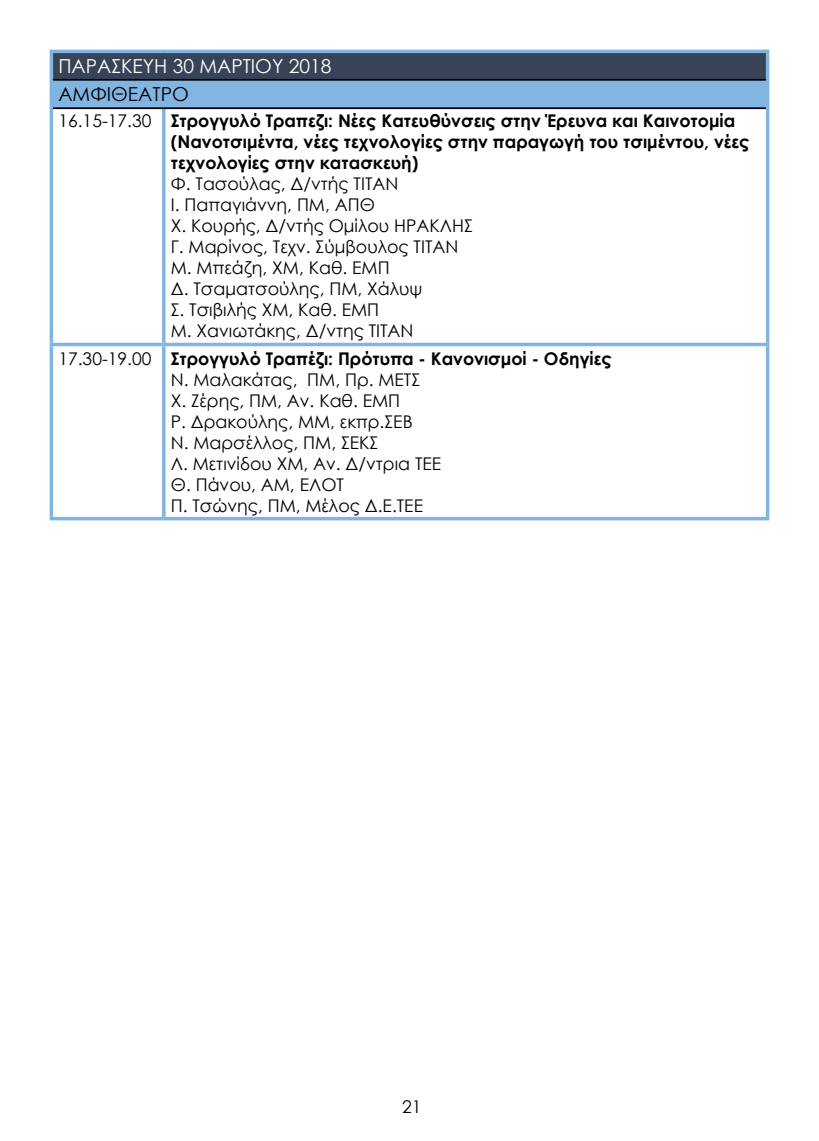
<style>
.page{position:relative;width:819px;height:1141px;background:#fff}
.page>*{position:absolute;margin:0;border:0;box-sizing:border-box;transform-origin:0 0}
.t1{font:19.25px "Century Gothic";color:#fff}
.t2{font:19.25px "Century Gothic";color:#000}
.t3{font:17.5px/21px "Century Gothic";color:#000}
.t4{font:700 17.5px/21px "Century Gothic";color:#000}
.s1{font-weight:400}
.s2{font-weight:700}
</style>
<div class="page">
<div style="left:51px;top:51px;width:716px;height:29px;background:#374457"></div>
<div style="left:51px;top:80px;width:716px;height:28px;background:#82b4e1"></div>
<hr style="left:50px;top:50px;width:114px;height:3px;background:#82b4e1">
<hr style="left:50px;top:53px;width:3px;height:27px;background:#82b4e1">
<hr style="left:164px;top:50px;width:605px;height:3px;background:#82b4e1">
<svg style="left:765px;top:53px;width:4px;height:27px"></svg>
<hr style="left:50px;top:80px;width:3px;height:28px;background:#82b4e1">
<hr style="left:765px;top:80px;width:4px;height:28px;background:#82b4e1">
<hr style="left:50px;top:108px;width:3px;height:235px;background:#82b4e1">
<hr style="left:162px;top:109px;width:3px;height:234px;background:#82b4e1">
<svg style="left:765px;top:108px;width:4px;height:235px"></svg>
<hr style="left:50px;top:343px;width:114px;height:3px;background:#82b4e1">
<hr style="left:50px;top:346px;width:3px;height:171px;background:#82b4e1">
<hr style="left:164px;top:343px;width:605px;height:3px;background:#82b4e1">
<hr style="left:162px;top:346px;width:3px;height:171px;background:#82b4e1">
<svg style="left:765px;top:346px;width:4px;height:171px"></svg>
<hr style="left:50px;top:517px;width:114px;height:3px;background:#82b4e1">
<hr style="left:164px;top:517px;width:605px;height:3px;background:#82b4e1">
<hr style="left:53px;top:79px;width:111px;height:2px;background:#000">
<hr style="left:164px;top:79px;width:601px;height:2px;background:#000">
<hr style="left:53px;top:107px;width:111px;height:2px;background:#000">
<hr style="left:164px;top:107px;width:601px;height:2px;background:#000">
<p class="t1" style="left:58px;top:52px;width:274px">ΠΑΡΑΣΚΕΥΗ 30 ΜΑΡΤΙΟΥ 2018</p>
<p class="t2" style="left:58px;top:81px;width:132px">ΑΜΦΙΘΕΑΤΡΟ</p>
<p class="t4" style="left:171px;top:110px;width:580px;text-indent:-112px"><span class="s1">16.15-17.30</span> Στρογγυλό Τραπεζι: Νέες Κατευθύνσεις στην Έρευνα και Καινοτομία (Νανοτσιμέντα, νέες τεχνολογίες στην παραγωγή του τσιμέντου, νέες τεχνολογίες στην κατασκευή)</p>
<p class="t3" style="left:171px;top:173px;width:303px">Φ. Τασούλας, Δ/ντής ΤΙΤΑΝ<br>Ι. Παπαγιάννη, ΠΜ, ΑΠΘ<br>Χ. Κουρής, Δ/ντής Ομίλου ΗΡΑΚΛΗΣ<br>Γ. Μαρίνος, Τεχν. Σύμβουλος ΤΙΤΑΝ<br>M. Mπεάζη, ΧΜ, Καθ. EMΠ<br>Δ. Τσαματσούλης, ΠΜ, Χάλυψ<br>Σ. Τσιβιλής ΧΜ, Καθ. ΕΜΠ<br>Μ. Χανιωτάκης, Δ/ντης ΤΙΤΑΝ</p>
<p class="t3" style="left:171px;top:348px;width:442px;text-indent:-112px">17.30-19.00 <span class="s2">Στρογγυλό Τραπέζι: Πρότυπα - Κανονισμοί - Οδηγίες<br></span>Ν. Μαλακάτας, ΠΜ, Πρ. ΜΕΤΣ<br>Χ. Ζέρης, ΠΜ, Αν. Καθ. ΕΜΠ<br>Ρ. Δρακούλης, ΜΜ, εκπρ.ΣΕΒ<br>Ν. Μαρσέλλος, ΠΜ, ΣΕΚΣ<br>Λ. Μετινίδου ΧΜ, Αν. Δ/ντρια ΤΕΕ<br>Θ. Πάνου, ΑΜ, ΕΛΟΤ<br>Π. Τσώνης, ΠΜ, Μέλος Δ.Ε.ΤΕΕ</p>
<p class="t3" style="left:402px;top:1096px;width:21px">21</p>
</div>
